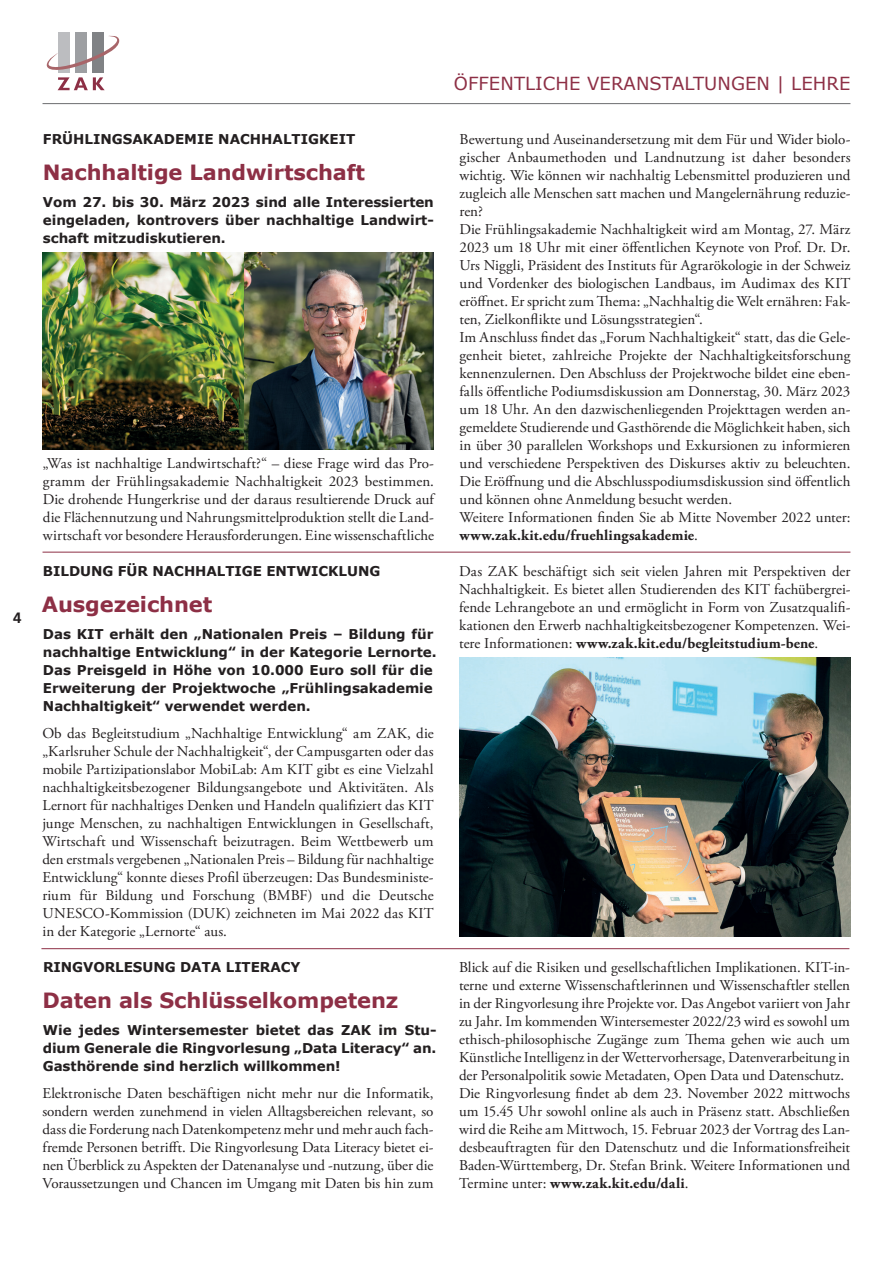
<style>
.page{position:relative;width:893px;height:1263px;background:#fff}
.page>*{position:absolute;margin:0;border:0;box-sizing:border-box;transform-origin:0 0}
.t1{font:700 21px "Verdana";letter-spacing:-.005em;color:#8d2f45}
.t2{font:18px "Verdana";letter-spacing:.005em;color:#8d2f45}
.t3{font:15px/18px "Adobe Garamond Pro";color:#231f20;text-align:justify}
.t4{font:700 15px "Frutiger LT Std";color:#231f20}
.t5{font:700 13.5px/18px "Verdana";letter-spacing:-.005em;color:#231f20;text-align:justify}
.s1{font-weight:700}
</style>
<div class="page">
<div style="left:93px;top:32px;width:11px;height:41px;background:#808285"></div>
<div style="left:75px;top:32px;width:12px;height:41px;background:#9d9fa2"></div>
<div style="left:58px;top:32px;width:12px;height:41px;background:#bcbdc0"></div>
<svg style="left:47px;top:34px;width:72px;height:56px"></svg>
<img style="left:43px;top:252px;width:390px;height:198px">
<img style="left:459px;top:657px;width:391px;height:279px">
<hr style="left:43px;top:103px;width:807px;height:1px;background:#6c6d70">
<hr style="left:43px;top:552px;width:807px;height:1px;background:#8d2f45">
<hr style="left:41px;top:948px;width:808px;height:1px;background:#8d2f45">
<p class="t4" style="left:13px;top:609px;width:10px">4</p>
<p class="t5" style="left:43px;top:130px;width:314px">FRÜHLINGSAKADEMIE NACHHALTIGKEIT</p>
<h1 class="t1" style="left:43px;top:159px;width:324px">Nachhaltige Landwirtschaft</h1>
<p class="t5" style="left:43px;top:193px;width:392px">Vom 27. bis 30. März 2023 sind alle Interessierten eingeladen, kontrovers über nachhaltige Landwirt&shy;schaft mitzudiskutieren.</p>
<p class="t3" style="left:43px;top:455px;width:393px">„Was ist nachhaltige Landwirtschaft?“ – diese Frage wird das Pro&shy;gramm der Frühlingsakademie Nachhaltigkeit 2023 bestimmen.<br>Die drohende Hungerkrise und der daraus resultierende Druck auf die Flächennutzung und Nahrungsmittelproduktion stellt die Land&shy;wirtschaft vor besondere Herausforderungen. Eine wissenschaftliche</p>
<p class="t5" style="left:43px;top:562px;width:339px">BILDUNG FÜR NACHHALTIGE ENTWICKLUNG</p>
<h1 class="t1" style="left:42px;top:591px;width:172px">Ausgezeichnet</h1>
<p class="t5" style="left:43px;top:625px;width:395px;text-align:left">Das KIT erhält den „Nationalen Preis – Bildung für nachhaltige Entwicklung‟ in der Kategorie Lernorte.<br>Das Preisgeld in Höhe von 10.000 Euro soll für die Erweiterung der Projektwoche „Frühlingsakademie Nachhaltigkeit‟ verwendet werden.</p>
<p class="t3" style="left:42px;top:725px;width:393px">Ob das Begleitstudium „Nachhaltige Entwicklung“ am ZAK, die „Karlsruher Schule der Nachhaltigkeit“, der Campusgarten oder das mobile Partizipationslabor MobiLab: Am KIT gibt es eine Vielzahl nachhaltigkeitsbezogener Bildungsangebote und Aktivitäten. Als Lernort für nachhaltiges Denken und Handeln qualifiziert das KIT junge Menschen, zu nachhaltigen Entwicklungen in Gesellschaft, Wirtschaft und Wissenschaft beizutragen. Beim Wettbewerb um den erstmals vergebenen „Nationalen Preis – Bildung für nachhaltige Entwicklung“ konnte dieses Profil überzeugen: Das Bundesministe&shy;rium für Bildung und Forschung (BMBF) und die Deutsche UNESCO-Kommission (DUK) zeichneten im Mai 2022 das KIT in der Kategorie „Lernorte“ aus.</p>
<p class="t5" style="left:43px;top:958px;width:259px">RINGVORLESUNG DATA LITERACY</p>
<h1 class="t1" style="left:43px;top:987px;width:357px">Daten als Schlüsselkompetenz</h1>
<p class="t5" style="left:43px;top:1021px;width:395px">Wie jedes Wintersemester bietet das ZAK im Stu&shy;dium Generale die Ringvorlesung „Data Literacy‟ an.<br>Gasthörende sind herzlich willkommen!</p>
<p class="t3" style="left:43px;top:1085px;width:393px">Elektronische Daten beschäftigen nicht mehr nur die Informatik, sondern werden zunehmend in vielen Alltagsbereichen relevant, so dass die Forderung nach Datenkompetenz mehr und mehr auch fach&shy;fremde Personen betrifft. Die Ringvorlesung Data Literacy bietet ei&shy;nen Überblick zu Aspekten der Datenanalyse und -nutzung, über die Voraussetzungen und Chancen im Umgang mit Daten bis hin zum</p>
<p class="t2" style="left:454px;top:72px;width:398px">ÖFFENTLICHE VERANSTALTUNGEN | LEHRE</p>
<p class="t3" style="left:459px;top:131px;width:393px;text-align:left">Bewertung und Auseinandersetzung mit dem Für und Wider biolo&shy;gischer Anbaumethoden und Landnutzung ist daher besonders wichtig. Wie können wir nachhaltig Lebensmittel produzieren und zugleich alle Menschen satt machen und Mangelernährung reduzie&shy;ren?<br>Die Frühlingsakademie Nachhaltigkeit wird am Montag, 27. März 2023 um 18 Uhr mit einer öffentlichen Keynote von Prof. Dr. Dr.<br>Urs Niggli, Präsident des Instituts für Agrarökologie in der Schweiz und Vordenker des biologischen Landbaus, im Audimax des KIT eröffnet. Er spricht zum Thema: „Nachhaltig die Welt ernähren: Fak&shy;ten, Zielkonflikte und Lösungsstrategien“.<br>Im Anschluss findet das „Forum Nachhaltigkeit“ statt, das die Gele&shy;genheit bietet, zahlreiche Projekte der Nachhaltigkeitsforschung kennenzulernen. Den Abschluss der Projektwoche bildet eine eben&shy;falls öffentliche Podiumsdiskussion am Donnerstag, 30. März 2023 um 18 Uhr. An den dazwischenliegenden Projekttagen werden an&shy;gemeldete Studierende und Gasthörende die Möglichkeit haben, sich in über 30 parallelen Workshops und Exkursionen zu informieren und verschiedene Perspektiven des Diskurses aktiv zu beleuchten.<br>Die Eröffnung und die Abschlusspodiumsdiskussion sind öffentlich und können ohne Anmeldung besucht werden.<br>Weitere Informationen finden Sie ab Mitte November 2022 unter: <span class="s1">www.zak.kit.edu/fruehlingsakademie</span>.</p>
<p class="t3" style="left:459px;top:563px;width:393px">Das ZAK beschäftigt sich seit vielen Jahren mit Perspektiven der Nachhaltigkeit. Es bietet allen Studierenden des KIT fachübergrei&shy;fende Lehrangebote an und ermöglicht in Form von Zusatzqualifi&shy;kationen den Erwerb nachhaltigkeitsbezogener Kompetenzen. Wei&shy;tere Informationen: <span class="s1">www.zak.kit.edu/begleitstudium-bene</span>.</p>
<p class="t3" style="left:459px;top:959px;width:393px;text-align:left">Blick auf die Risiken und gesellschaftlichen Implikationen. KIT-in&shy;terne und externe Wissenschaftlerinnen und Wissenschaftler stellen in der Ringvorlesung ihre Projekte vor. Das Angebot variiert von Jahr zu Jahr. Im kommenden Wintersemester 2022/23 wird es sowohl um ethisch-philosophische Zugänge zum Thema gehen wie auch um Künstliche Intelligenz in der Wettervorhersage, Datenverarbeitung in der Personalpolitik sowie Metadaten, Open Data und Datenschutz.<br>Die Ringvorlesung findet ab dem 23. November 2022 mittwochs um 15.45 Uhr sowohl online als auch in Präsenz statt. Abschließen wird die Reihe am Mittwoch, 15. Februar 2023 der Vortrag des Lan&shy;desbeauftragten für den Datenschutz und die Informationsfreiheit Baden-Württemberg, Dr. Stefan Brink. Weitere Informationen und Termine unter: <span class="s1">www.zak.kit.edu/dali</span>.</p>
</div>
